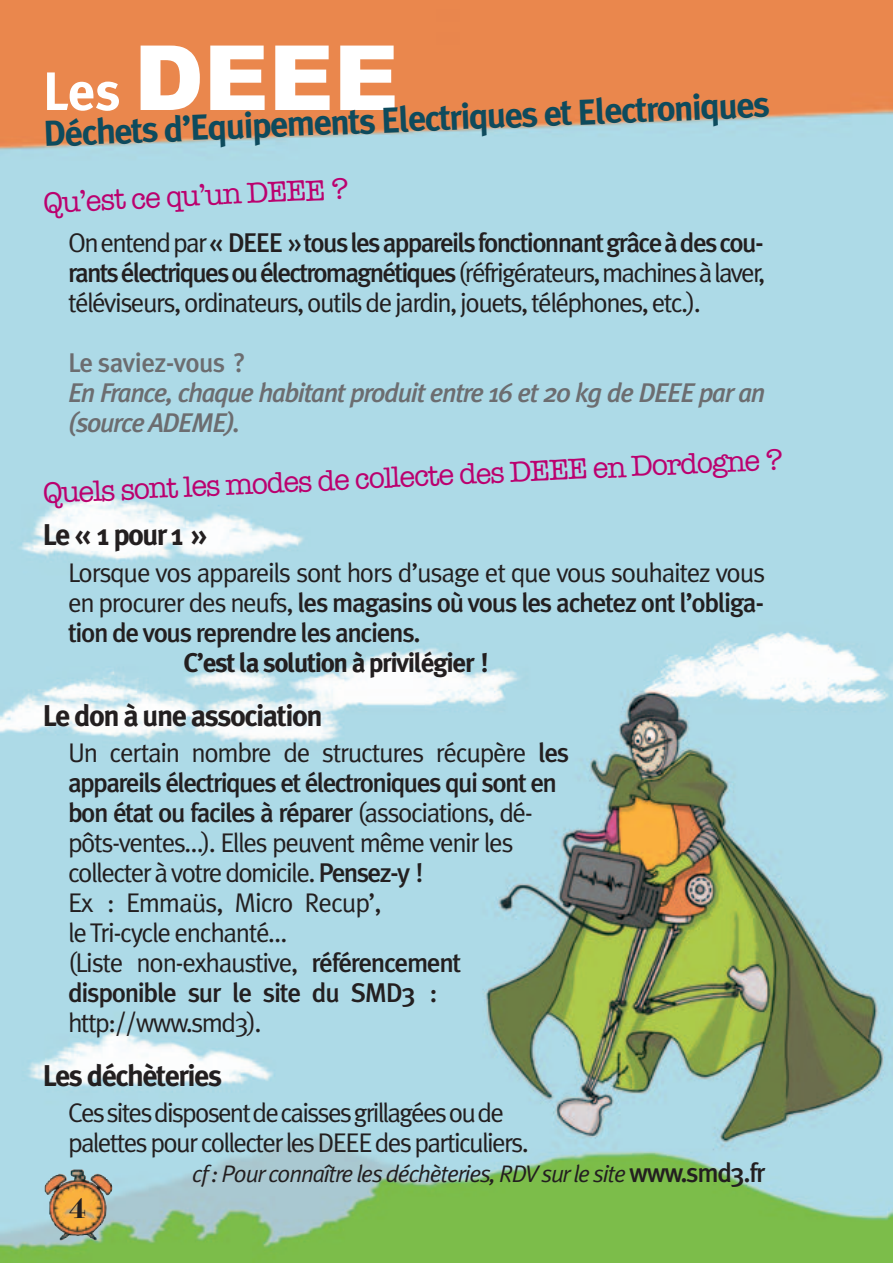
<style>
.page{position:relative;width:893px;height:1263px;background:#fff}
.page>*{position:absolute;margin:0;border:0;box-sizing:border-box;transform-origin:0 0}
.t1{font:900 90px "Arial";color:#fff}
.t2{font:700 36px "Meta Plus";color:#0e4b5d}
.t3{font:30px "American Typewriter";color:#bb016f}
.t4{font:700 30px "Meta Plus";letter-spacing:-.05em;color:#231f20}
.t5{font:30px "Bodoni Svty Two ITCTT Bold";color:#231f20}
.t6{font:27px/30px "Meta Plus Normal";letter-spacing:-.06em;color:#231f20}
.t7{font:500 27px/30px "Meta Plus";letter-spacing:-.06em;color:#231f20}
.t8{font:italic 500 27px/30px "Meta Plus";letter-spacing:-.05em;color:#6c6d70}
.t9{font:700 27px "Meta Plus";letter-spacing:-.05em;color:#231f20}
.t10{font:500 27px "Meta Plus";letter-spacing:-.025em;color:#6c6d70}
.t11{font:italic 24px "Meta Plus Normal";letter-spacing:-.05em;color:#231f20}
.s1{font-family:"Meta Plus";font-weight:700;font-size:54px}
.s2{font-family:"Meta Plus Normal";font-weight:400}
.s3{font-family:"Meta Plus";font-weight:500}
.s4{font-family:"Meta Plus";font-weight:500;font-style:normal;font-size:27px}
</style>
<div class="page">
<img style="left:0;top:0;width:893px;height:1263px">
<img style="left:45px;top:1169px;width:67px;height:71px">
<h1 class="t1" style="left:43px;top:26px;width:358px"><span class="s1">Les</span> DEEE</h1>
<h2 class="t2" style="left:43px;top:111px;width:729px;rotate:-2deg">Déchets d’Equipements Electriques et Electroniques</h2>
<p class="t3" style="left:43px;top:186px;width:307px;rotate:-3deg">Qu’est ce qu’un DEEE ?</p>
<p class="t7" style="left:68px;top:228px;width:699px"><span class="s2">Onentendpar</span>« DEEE »touslesappareilsfonctionnantgrâceàdescou&shy;rantsélectriquesouélectromagnétiques<span class="s2">(réfrigérateurs,machinesàlaver,</span></p>
<p class="t6" style="left:68px;top:288px;width:634px">téléviseurs, ordinateurs, outils de jardin, jouets, téléphones, etc.).</p>
<p class="t10" style="left:68px;top:347px;width:179px">Le saviez-vous ?</p>
<p class="t8" style="left:68px;top:378px;width:699px">En France, chaque habitant produit entre 16 et 20 kg de DEEE par an (source ADEME).</p>
<p class="t3" style="left:42px;top:478px;width:742px;rotate:-3deg">Quels sont les modes de collecte des DEEE en Dordogne ?</p>
<p class="t4" style="left:43px;top:517px;width:166px">Le«1pour1»</p>
<p class="t6" style="left:68px;top:558px;width:699px">Lorsque vos appareils sont hors d’usage et que vous souhaitez vous</p>
<p class="t7" style="left:68px;top:588px;width:697px"><span class="s2">en procurer des neufs,</span> les magasins où vous les achetez ont l’obliga&shy;tion de vous reprendre les anciens.</p>
<p class="t9" style="left:184px;top:647px;width:307px">C’est la solution à privilégier !</p>
<p class="t4" style="left:43px;top:698px;width:282px">Le don à une association</p>
<p class="t6" style="left:68px;top:738px;width:503px">Un certain nombre de structures récupère <span class="s3">les</span></p>
<p class="t7" style="left:68px;top:768px;width:490px">appareils électriques et électroniques qui sont en bon état ou faciles à réparer <span class="s2">(associations, dé-</span></p>
<p class="t6" style="left:68px;top:828px;width:447px">pôts-ventes…). Elles peuvent même venir les collecter à votre domicile. <span class="s3">Pensez-y !<br></span>Ex : Emmaüs, Micro Recup’,<br>leTri-cycle enchanté…<br>(Liste non-exhaustive, <span class="s3">référencement</span></p>
<p class="t7" style="left:68px;top:978px;width:371px">disponible sur le site du SMD3 :</p>
<p class="t6" style="left:68px;top:1008px;width:195px">http://www.smd3).</p>
<p class="t4" style="left:43px;top:1058px;width:181px">Les déchèteries</p>
<p class="t6" style="left:68px;top:1098px;width:462px">Cessitesdisposentdecaissesgrillagéesoude palettes pour collecter les DEEE des particuliers.</p>
<p class="t11" style="left:192px;top:1160px;width:575px">cf: Pour connaître les déchèteries, RDV sur le site <span class="s4">www.smd3.fr</span></p>
<p class="t5" style="left:69px;top:1191px;width:18px">4</p>
</div>
